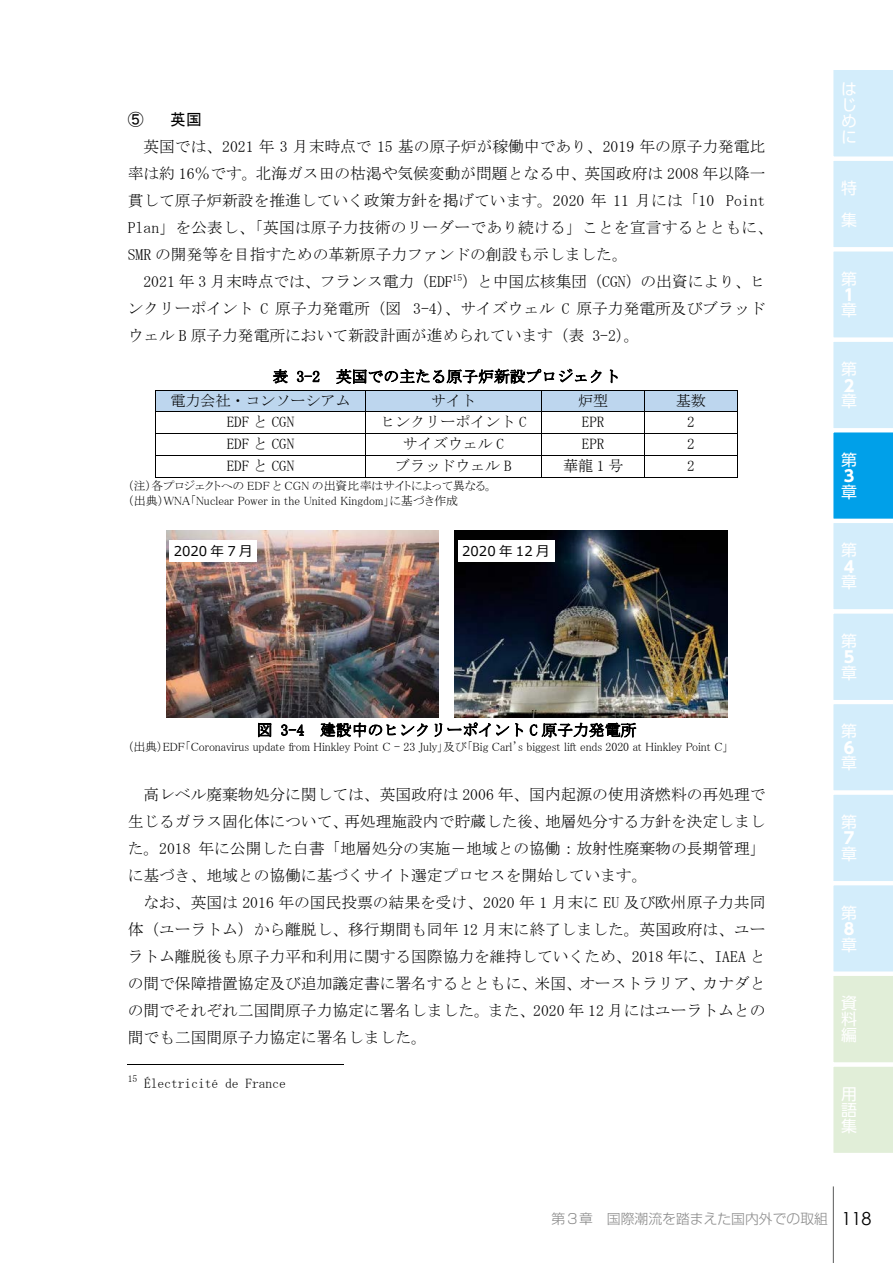
<style>
.page{position:relative;width:893px;height:1263px;background:#fff}
.page>*{position:absolute;margin:0;border:0;box-sizing:border-box;transform-origin:0 0}
.t1{font:15.9px/15.9px "UD Shin Go Pro";color:#fff;text-align:justify}
.t2{font:700 15.9px "UD Shin Go Pro";color:#fff}
.t3{font:15.75px/27px "MS Mincho";color:#000;text-align:justify}
.t4{font:15.75px "MS Gothic";color:#000}
.t5{font:15.75px "MS P Gothic";color:#000}
.t6{font:15px "MS Mincho";color:#000}
.t7{font:300 13.8px "Shin Go Pro";color:#898989}
.t8{font:13.5px "MS Mincho";color:#000}
.t9{font:13.5px "Meiryo UI";color:#000}
.t10{font:12px/15px "MS P Mincho";letter-spacing:-.005em;color:#000}
.s1{font-family:"Century Gothic";font-weight:400;font-size:18px;color:#000}
</style>
<div class="page">
<div style="left:156px;top:391px;width:209px;height:21px;background:#bdd6ee"></div>
<div style="left:365px;top:391px;width:176px;height:21px;background:#bdd6ee"></div>
<div style="left:542px;top:391px;width:102px;height:21px;background:#bdd6ee"></div>
<div style="left:645px;top:391px;width:92px;height:21px;background:#bdd6ee"></div>
<hr style="left:155px;top:390px;width:387px;height:1px;background:#000">
<hr style="left:542px;top:390px;width:102px;height:1px;background:#000">
<hr style="left:644px;top:390px;width:94px;height:1px;background:#000">
<hr style="left:155px;top:412px;width:387px;height:1px;background:#000">
<hr style="left:542px;top:412px;width:102px;height:1px;background:#000">
<hr style="left:644px;top:412px;width:94px;height:1px;background:#000">
<hr style="left:155px;top:433px;width:387px;height:1px;background:#000">
<hr style="left:542px;top:433px;width:102px;height:1px;background:#000">
<hr style="left:644px;top:433px;width:94px;height:1px;background:#000">
<hr style="left:155px;top:455px;width:387px;height:1px;background:#000">
<hr style="left:542px;top:455px;width:102px;height:1px;background:#000">
<hr style="left:644px;top:455px;width:94px;height:1px;background:#000">
<svg style="left:155px;top:391px;width:1px;height:86px"></svg>
<hr style="left:155px;top:477px;width:210px;height:1px;background:#000">
<svg style="left:365px;top:391px;width:1px;height:86px"></svg>
<hr style="left:365px;top:477px;width:176px;height:1px;background:#000">
<svg style="left:541px;top:391px;width:1px;height:87px"></svg>
<hr style="left:542px;top:477px;width:102px;height:1px;background:#000">
<svg style="left:644px;top:391px;width:1px;height:87px"></svg>
<hr style="left:645px;top:477px;width:92px;height:1px;background:#000">
<svg style="left:737px;top:391px;width:1px;height:87px"></svg>
<hr style="left:128px;top:1063px;width:216px;height:1px;background:#000">
<img style="left:166px;top:530px;width:272px;height:187px">
<img style="left:454px;top:530px;width:273px;height:187px">
<div style="left:170px;top:540px;width:87px;height:21px;background:#fff"></div>
<div style="left:458px;top:541px;width:96px;height:21px;background:#fff"></div>
<hr style="left:833px;top:1186px;width:1px;height:77px;background:#585959">
<svg style="left:833px;top:70px;width:60px;height:1083px;background:#c8e8f4"></svg>
<p class="t5" style="left:128px;top:112px;width:17px">⑤</p>
<p class="t4" style="left:170px;top:112px;width:33px">英国</p>
<p class="t3" style="left:128px;top:133px;width:647px;text-align:left;text-indent:16px">英国では、2021 年 3 月末時点で 15 基の原子炉が稼働中であり、2019 年の原子力発電比率は約 16％です。北海ガス田の枯渇や気候変動が問題となる中、英国政府は 2008 年以降一貫して原子炉新設を推進していく政策方針を掲げています。2020 年 11 月には「10 Point Plan」を公表し、「英国は原子力技術のリーダーであり続ける」ことを宣言するとともに、SMR の開発等を目指すための革新原子力ファンドの創設も示しました。</p>
<p class="t3" style="left:128px;top:268px;width:639px;text-indent:16px">2021 年 3 月末時点では、フランス電力（EDF<sup>15</sup>）と中国広核集団（CGN）の出資により、ヒンクリーポイント C 原子力発電所（図 3-4）、サイズウェル C 原子力発電所及びブラッドウェル B 原子力発電所において新設計画が進められています（表 3-2）。</p>
<p class="t3" style="left:273px;top:363px;width:349px">表 3-2 英国での主たる原子炉新設プロジェクト</p>
<p class="t6" style="left:171px;top:393px;width:182px">電力会社・コンソーシアム</p>
<p class="t6" style="left:431px;top:393px;width:47px">サイト</p>
<p class="t6" style="left:578px;top:393px;width:32px">炉型</p>
<p class="t6" style="left:676px;top:393px;width:32px">基数</p>
<p class="t6" style="left:227px;top:414px;width:69px">EDF と CGN</p>
<p class="t6" style="left:380px;top:414px;width:148px">ヒンクリーポイント C</p>
<p class="t6" style="left:582px;top:414px;width:24px">EPR</p>
<p class="t6" style="left:687px;top:414px;width:9px">2</p>
<p class="t6" style="left:227px;top:436px;width:69px">EDF と CGN</p>
<p class="t6" style="left:403px;top:436px;width:103px">サイズウェル C</p>
<p class="t6" style="left:582px;top:436px;width:24px">EPR</p>
<p class="t6" style="left:687px;top:436px;width:9px">2</p>
<p class="t6" style="left:227px;top:458px;width:69px">EDF と CGN</p>
<p class="t6" style="left:395px;top:458px;width:118px">ブラッドウェル B</p>
<p class="t6" style="left:563px;top:458px;width:62px">華龍1号</p>
<p class="t6" style="left:687px;top:458px;width:9px">2</p>
<p class="t10" style="left:128px;top:478px;width:367px">（注）各プロジェクトへの EDF と CGN の出資比率はサイトによって異なる。（出典）WNA「Nuclear Power in the United Kingdom」に基づき作成</p>
<p class="t9" style="left:174px;top:541px;width:80px">2020 年 7 ⽉</p>
<p class="t9" style="left:462px;top:542px;width:89px">2020 年 12 ⽉</p>
<p class="t3" style="left:257px;top:716px;width:381px">図 3-4 建設中のヒンクリーポイント C 原子力発電所</p>
<p class="t10" style="left:128px;top:739px;width:602px">（出典）EDF「Coronavirus update from Hinkley Point C - 23 July」及び「Big Carl’s biggest lift ends 2020 at Hinkley Point C」</p>
<p class="t3" style="left:128px;top:781px;width:639px;text-indent:16px">高レベル廃棄物処分に関しては、英国政府は 2006 年、国内起源の使用済燃料の再処理で生じるガラス固化体について、再処理施設内で貯蔵した後、地層処分する方針を決定しました。2018 年に公開した白書「地層処分の実施－地域との協働：放射性廃棄物の長期管理」に基づき、地域との協働に基づくサイト選定プロセスを開始しています。</p>
<p class="t3" style="left:128px;top:889px;width:639px;text-indent:16px">なお、英国は 2016 年の国民投票の結果を受け、2020 年 1 月末に EU 及び欧州原子力共同体（ユーラトム）から離脱し、移行期間も同年 12 月末に終了しました。英国政府は、ユーラトム離脱後も原子力平和利用に関する国際協力を維持していくため、2018 年に、IAEA との間で保障措置協定及び追加議定書に署名するとともに、米国、オーストラリア、カナダとの間でそれぞれ二国間原子力協定に署名しました。また、2020 年 12 月にはユーラトムとの間でも二国間原子力協定に署名しました。</p>
<p class="t8" style="left:128px;top:1076px;width:160px"><sup>15</sup> Électricité de France</p>
<p class="t1" style="left:841px;top:81px;width:16px">はじめに</p>
<p class="t1" style="left:841px;top:172px;width:17px;line-height:32px">特集</p>
<p class="t1" style="left:841px;top:270px;width:17px">第</p>
<p class="t2" style="left:841px;top:282px;width:11px">１</p>
<p class="t1" style="left:841px;top:302px;width:17px">章</p>
<p class="t1" style="left:841px;top:361px;width:17px">第</p>
<p class="t2" style="left:841px;top:373px;width:14px">２</p>
<p class="t1" style="left:841px;top:393px;width:17px">章</p>
<p class="t1" style="left:841px;top:451px;width:17px">第</p>
<p class="t2" style="left:841px;top:463px;width:14px">３</p>
<p class="t1" style="left:841px;top:483px;width:17px">章</p>
<p class="t1" style="left:841px;top:542px;width:17px">第</p>
<p class="t2" style="left:841px;top:554px;width:14px">４</p>
<p class="t1" style="left:841px;top:574px;width:17px">章</p>
<p class="t1" style="left:841px;top:632px;width:17px">第</p>
<p class="t2" style="left:841px;top:644px;width:14px">５</p>
<p class="t1" style="left:841px;top:664px;width:17px">章</p>
<p class="t1" style="left:841px;top:723px;width:17px">第</p>
<p class="t2" style="left:841px;top:735px;width:14px">６</p>
<p class="t1" style="left:841px;top:755px;width:17px">章</p>
<p class="t1" style="left:841px;top:814px;width:17px">第</p>
<p class="t2" style="left:841px;top:825px;width:14px">７</p>
<p class="t1" style="left:841px;top:845px;width:17px">章</p>
<p class="t1" style="left:841px;top:904px;width:17px">第</p>
<p class="t2" style="left:841px;top:916px;width:14px">８</p>
<p class="t1" style="left:841px;top:936px;width:17px">章</p>
<p class="t1" style="left:841px;top:995px;width:17px">資料編</p>
<p class="t1" style="left:841px;top:1085px;width:17px">用語集</p>
<p class="t7" style="left:552px;top:1208px;width:321px">第３章　国際潮流を踏まえた国内外での取組 <span class="s1">118</span></p>
</div>
